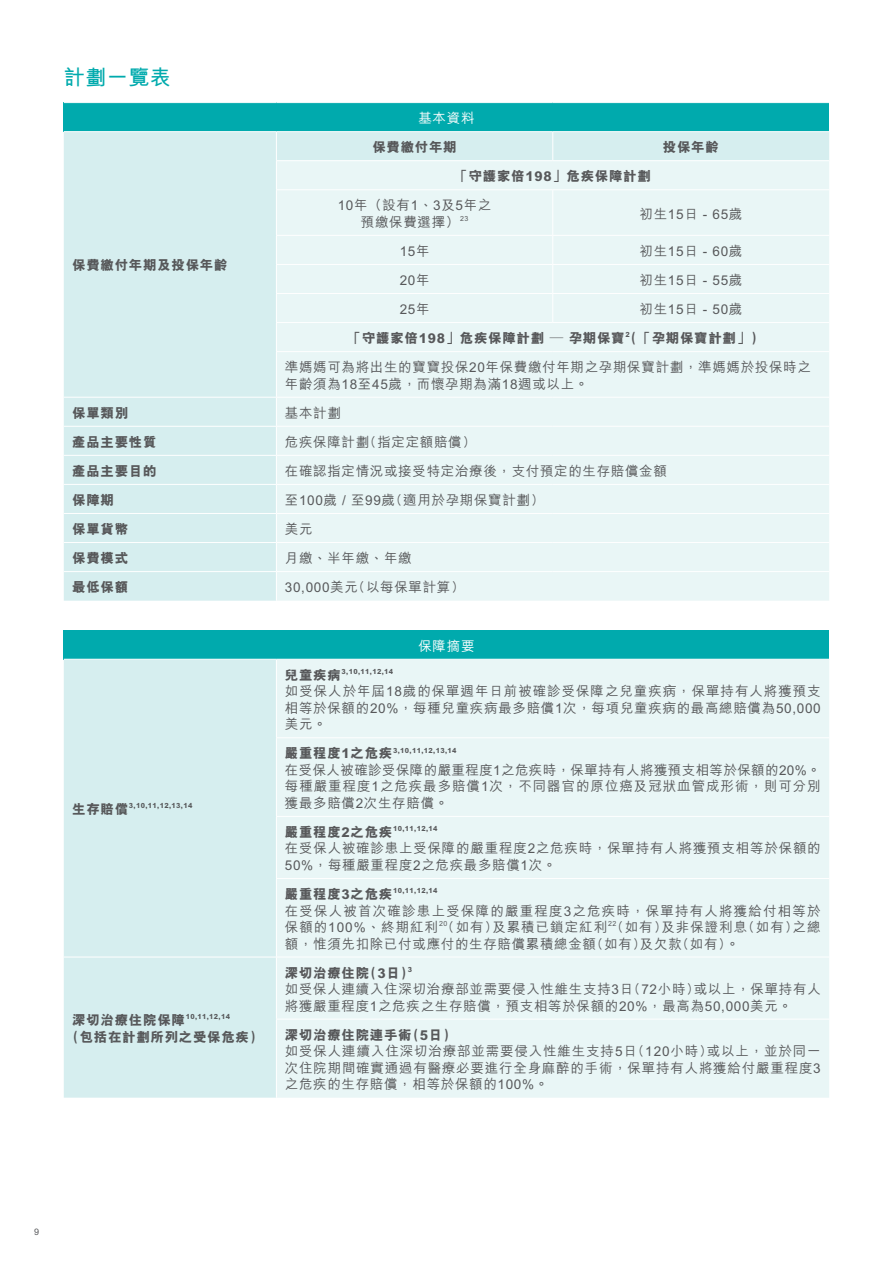
<style>
.page{position:relative;width:893px;height:1263px;background:#fff}
.page>*{position:absolute;margin:0;border:0;box-sizing:border-box;transform-origin:0 0}
.t1{font:700 21px "M Hei HK";letter-spacing:.025em;color:#00aaad}
.t2{font:500 13.5px/16.5px "M Hei HK";letter-spacing:.05em;color:#57585a;text-align:justify}
.t3{font:800 13.5px "M Hei HK";letter-spacing:.05em;color:#57585a}
.t4{font:500 13.5px "M Hei HK";letter-spacing:.05em;color:#fff}
.t5{font:500 9px "M Hei HK";color:#57585a}
.t6{font:800 7.05px "M Hei HK";letter-spacing:.05em;color:#57585a}
.s1{font-size:13.5px}
.s2{font-weight:800}
</style>
<div class="page">
<div style="left:64px;top:103px;width:765px;height:29px;background:#00aaad"></div>
<div style="left:64px;top:132px;width:765px;height:469px;background:#d6eeef"></div>
<div style="left:277px;top:161px;width:552px;height:440px;background:#e9f6f6"></div>
<hr style="left:64px;top:131px;width:212px;height:1px;background:#fff">
<hr style="left:276px;top:131px;width:277px;height:1px;background:#fff">
<hr style="left:553px;top:131px;width:276px;height:1px;background:#fff">
<svg style="left:552px;top:132px;width:1px;height:28px"></svg>
<hr style="left:276px;top:160px;width:277px;height:1px;background:#fff">
<svg style="left:276px;top:132px;width:1px;height:57px"></svg>
<hr style="left:553px;top:160px;width:276px;height:1px;background:#fff">
<hr style="left:276px;top:189px;width:277px;height:1px;background:#fff">
<hr style="left:276px;top:190px;width:1px;height:45px;background:#fff">
<hr style="left:553px;top:189px;width:276px;height:1px;background:#fff">
<hr style="left:552px;top:190px;width:1px;height:45px;background:#fff">
<hr style="left:276px;top:235px;width:277px;height:1px;background:#fff">
<hr style="left:553px;top:235px;width:276px;height:1px;background:#fff">
<hr style="left:276px;top:264px;width:277px;height:1px;background:#fff">
<hr style="left:553px;top:264px;width:276px;height:1px;background:#fff">
<hr style="left:276px;top:293px;width:277px;height:1px;background:#fff">
<hr style="left:553px;top:293px;width:276px;height:1px;background:#fff">
<svg style="left:552px;top:236px;width:1px;height:86px"></svg>
<hr style="left:276px;top:322px;width:277px;height:1px;background:#fff">
<svg style="left:276px;top:236px;width:1px;height:115px"></svg>
<hr style="left:553px;top:322px;width:276px;height:1px;background:#fff">
<hr style="left:276px;top:351px;width:277px;height:1px;background:#fff">
<hr style="left:276px;top:352px;width:1px;height:45px;background:#fff">
<hr style="left:553px;top:351px;width:276px;height:1px;background:#fff">
<hr style="left:64px;top:397px;width:212px;height:1px;background:#fff">
<hr style="left:276px;top:397px;width:277px;height:1px;background:#fff">
<hr style="left:553px;top:397px;width:276px;height:1px;background:#fff">
<hr style="left:64px;top:426px;width:212px;height:1px;background:#fff">
<hr style="left:276px;top:426px;width:277px;height:1px;background:#fff">
<hr style="left:553px;top:426px;width:276px;height:1px;background:#fff">
<hr style="left:64px;top:455px;width:212px;height:1px;background:#fff">
<hr style="left:276px;top:455px;width:277px;height:1px;background:#fff">
<hr style="left:553px;top:455px;width:276px;height:1px;background:#fff">
<hr style="left:64px;top:484px;width:212px;height:1px;background:#fff">
<hr style="left:276px;top:484px;width:277px;height:1px;background:#fff">
<hr style="left:553px;top:484px;width:276px;height:1px;background:#fff">
<hr style="left:64px;top:513px;width:212px;height:1px;background:#fff">
<hr style="left:276px;top:513px;width:277px;height:1px;background:#fff">
<hr style="left:553px;top:513px;width:276px;height:1px;background:#fff">
<hr style="left:64px;top:542px;width:212px;height:1px;background:#fff">
<hr style="left:276px;top:542px;width:277px;height:1px;background:#fff">
<hr style="left:553px;top:542px;width:276px;height:1px;background:#fff">
<hr style="left:64px;top:571px;width:212px;height:1px;background:#fff">
<hr style="left:276px;top:571px;width:277px;height:1px;background:#fff">
<svg style="left:276px;top:398px;width:1px;height:203px"></svg>
<hr style="left:553px;top:571px;width:276px;height:1px;background:#fff">
<div style="left:64px;top:630px;width:765px;height:29px;background:#00aaad"></div>
<div style="left:64px;top:660px;width:212px;height:438px;background:#d6eeef"></div>
<div style="left:277px;top:660px;width:552px;height:438px;background:#e9f6f6"></div>
<hr style="left:276px;top:737px;width:553px;height:1px;background:#fff">
<hr style="left:276px;top:816px;width:553px;height:1px;background:#fff">
<hr style="left:276px;top:878px;width:553px;height:1px;background:#fff">
<hr style="left:64px;top:957px;width:212px;height:1px;background:#fff">
<hr style="left:276px;top:957px;width:553px;height:1px;background:#fff">
<hr style="left:276px;top:1019px;width:553px;height:1px;background:#fff">
<h1 class="t1" style="left:64px;top:62px;width:109px">計劃一覽表</h1>
<p class="t3" style="left:72px;top:256px;width:157px">保費繳付年期及投保年齡</p>
<p class="t4" style="left:418px;top:108px;width:58px">基本資料</p>
<p class="t3" style="left:372px;top:138px;width:86px">保費繳付年期</p>
<p class="t3" style="left:663px;top:138px;width:58px">投保年齡</p>
<p class="t3" style="left:455px;top:167px;width:198px">「守護家倍198」危疾保障計劃</p>
<p class="t2" style="left:338px;top:196px;width:155px;text-align:center">10年（設有1、3及5年之預繳保費選擇）<sup>23</sup></p>
<p class="t2" style="left:640px;top:204px;width:104px">初生15日 - 65歲</p>
<p class="t2" style="left:400px;top:242px;width:31px">15年</p>
<p class="t2" style="left:640px;top:242px;width:104px">初生15日 - 60歲</p>
<p class="t2" style="left:400px;top:271px;width:31px">20年</p>
<p class="t2" style="left:640px;top:271px;width:104px">初生15日 - 55歲</p>
<p class="t2" style="left:400px;top:300px;width:31px">25年</p>
<p class="t2" style="left:640px;top:300px;width:104px">初生15日 - 50歲</p>
<p class="t3" style="left:348px;top:329px;width:411px">「守護家倍198」危疾保障計劃 — 孕期保寶<sup>2</sup>(「孕期保寶計劃」)</p>
<p class="t2" style="left:285px;top:358px;width:527px">準媽媽可為將出生的寶寶投保20年保費繳付年期之孕期保寶計劃，準媽媽於投保時之</p>
<p class="t2" style="left:285px;top:374px;width:305px">年齡須為18至45歲，而懷孕期為滿18週或以上。</p>
<p class="t3" style="left:72px;top:404px;width:58px">保單類別</p>
<p class="t2" style="left:285px;top:403px;width:58px">基本計劃</p>
<p class="t3" style="left:72px;top:433px;width:86px">產品主要性質</p>
<p class="t2" style="left:285px;top:432px;width:186px">危疾保障計劃(指定定額賠償)</p>
<p class="t3" style="left:72px;top:462px;width:86px">產品主要目的</p>
<p class="t2" style="left:285px;top:461px;width:384px">在確認指定情況或接受特定治療後，支付預定的生存賠償金額</p>
<p class="t3" style="left:72px;top:491px;width:43px">保障期</p>
<p class="t2" style="left:285px;top:491px;width:254px">至100歲 / 至99歲(適用於孕期保寶計劃)</p>
<p class="t3" style="left:72px;top:520px;width:58px">保單貨幣</p>
<p class="t2" style="left:285px;top:520px;width:29px">美元</p>
<p class="t3" style="left:72px;top:549px;width:58px">保費模式</p>
<p class="t2" style="left:285px;top:549px;width:128px">月繳、半年繳、年繳</p>
<p class="t3" style="left:72px;top:578px;width:58px">最低保額</p>
<p class="t2" style="left:285px;top:578px;width:174px">30,000美元(以每保單計算)</p>
<p class="t6" style="left:72px;top:801px;width:122px"><span class="s1">生存賠償</span>3,10,11,12,13,14</p>
<p class="t6" style="left:72px;top:1012px;width:159px"><span class="s1">深切治療住院保障</span>10,11,12,14</p>
<p class="t3" style="left:72px;top:1027px;width:186px">(包括在計劃所列之受保危疾)</p>
<p class="t4" style="left:418px;top:636px;width:58px">保障摘要</p>
<p class="t6" style="left:285px;top:667px;width:110px"><span class="s1">兒童疾病</span>3,10,11,12,14</p>
<p class="t2" style="left:285px;top:682px;width:537px">如受保人於年屆18歲的保單週年日前被確診受保障之兒童疾病，保單持有人將獲預支相等於保額的20%，每種兒童疾病最多賠償1次，每項兒童疾病的最高總賠償為50,000美元。</p>
<p class="t6" style="left:285px;top:745px;width:173px"><span class="s1">嚴重程度1之危疾</span>3,10,11,12,13,14</p>
<p class="t2" style="left:285px;top:760px;width:537px">在受保人被確診受保障的嚴重程度1之危疾時，保單持有人將獲預支相等於保額的20%。每種嚴重程度1之危疾最多賠償1次，不同器官的原位癌及冠狀血管成形術，則可分別獲最多賠償2次生存賠償。</p>
<p class="t6" style="left:285px;top:824px;width:154px"><span class="s1">嚴重程度2之危疾</span>10,11,12,14</p>
<p class="t2" style="left:285px;top:839px;width:537px">在受保人被確診患上受保障的嚴重程度2之危疾時，保單持有人將獲預支相等於保額的<br>50%，每種嚴重程度2之危疾最多賠償1次。</p>
<p class="t6" style="left:285px;top:886px;width:154px"><span class="s1">嚴重程度3之危疾</span>10,11,12,14</p>
<p class="t2" style="left:285px;top:901px;width:537px">在受保人被首次確診患上受保障的嚴重程度3之危疾時，保單持有人將獲給付相等於保額的100%、終期紅利<sup>20</sup>(如有)及累積已鎖定紅利<sup>22</sup>(如有)及非保證利息(如有)之總額，惟須先扣除已付或應付的生存賠償累積總金額(如有)及欠款(如有)。</p>
<p class="t2" style="left:285px;top:963px;width:537px;text-align:left"><span class="s2">深切治療住院(3日)</span><sup>3<br></sup>如受保人連續入住深切治療部並需要侵入性維生支持3日(72小時)或以上，保單持有人將獲嚴重程度1之危疾之生存賠償，預支相等於保額的20%，最高為50,000美元。</p>
<p class="t3" style="left:285px;top:1026px;width:166px">深切治療住院連手術(5日)</p>
<p class="t2" style="left:285px;top:1042px;width:537px">如受保人連續入住深切治療部並需要侵入性維生支持5日(120小時)或以上，並於同一次住院期間確實通過有醫療必要進行全身麻醉的手術，保單持有人將獲給付嚴重程度3之危疾的生存賠償，相等於保額的100%。</p>
<p class="t5" style="left:34px;top:1225px;width:7px">9</p>
</div>
